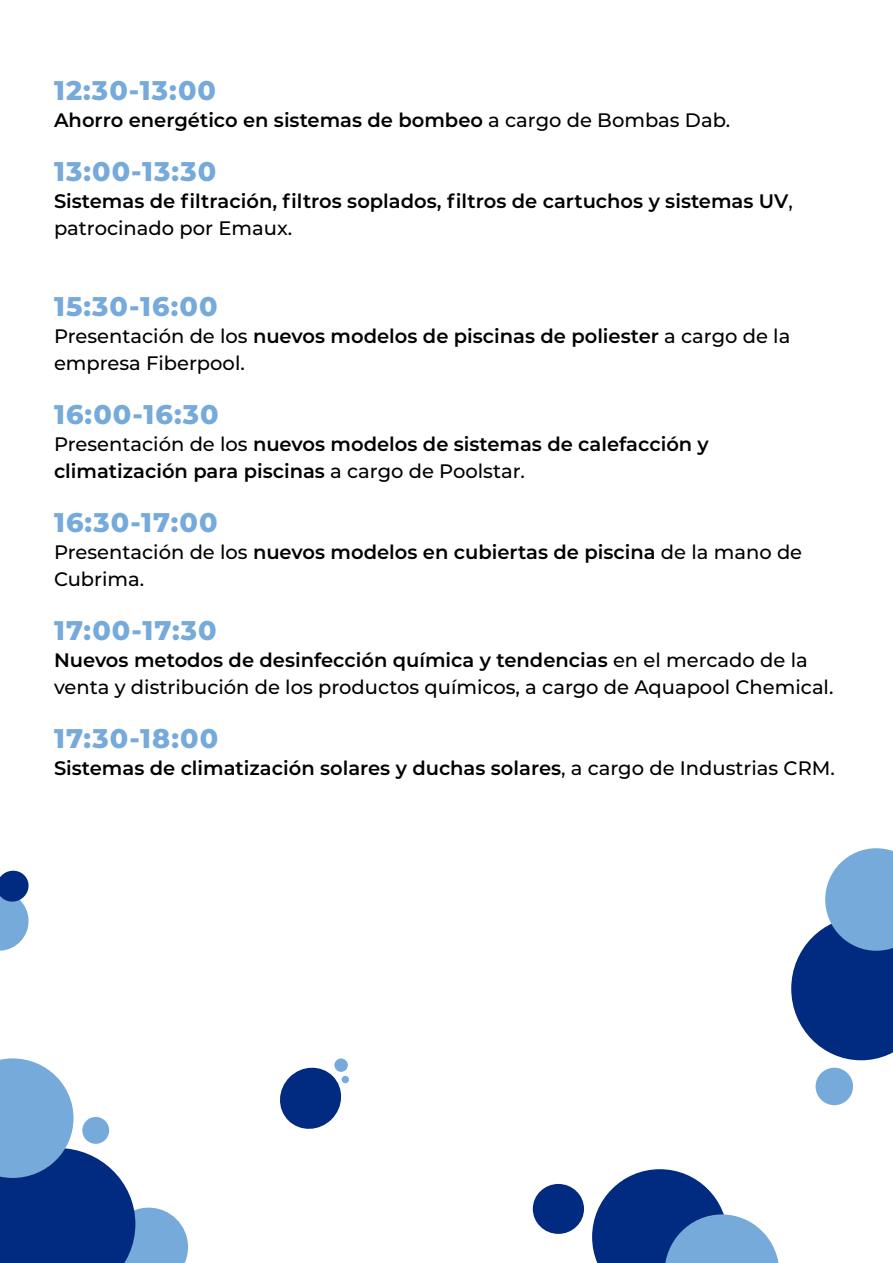
<style>
.page{position:relative;width:893px;height:1263px;background:#fff}
.page>*{position:absolute;margin:0;border:0;box-sizing:border-box;transform-origin:0 0}
.t1{font:800 27px "Montserrat";letter-spacing:.04em;color:#76aada}
.t2{font:500 19.5px/27px "Montserrat";color:#000}
.t3{font:600 19.5px/27px "Montserrat";color:#000}
.s1{font-weight:500}
.s2{font-weight:600}
</style>
<div class="page">
<div style="left:816px;top:1068px;width:37px;height:37px;background:#76aada;border-radius:50%"></div>
<div style="left:334px;top:1058px;width:14px;height:14px;background:#76aada;border-radius:50%"></div>
<div style="left:342px;top:1076px;width:7px;height:7px;background:#76aada;border-radius:50%"></div>
<svg style="left:592px;top:1169px;width:187px;height:94px"></svg>
<svg style="left:280px;top:1064px;width:64px;height:65px"></svg>
<div style="left:533px;top:1184px;width:51px;height:50px;background:#012b81;border-radius:50%"></div>
<svg style="left:0;top:870px;width:29px;height:81px"></svg>
<svg style="left:0;top:1058px;width:188px;height:205px"></svg>
<svg style="left:791px;top:848px;width:102px;height:212px"></svg>
<p class="t1" style="left:54px;top:71px;width:164px">12:30-13:00</p>
<p class="t3" style="left:54px;top:106px;width:678px">Ahorro energético en sistemas de bombeo <span class="s1">a cargo de Bombas Dab.</span></p>
<p class="t1" style="left:54px;top:152px;width:164px">13:00-13:30</p>
<p class="t3" style="left:54px;top:187px;width:740px">Sistemas de filtración, filtros soplados, filtros de cartuchos y sistemas UV<span class="s1">,</span></p>
<p class="t2" style="left:54px;top:214px;width:240px">patrocinado por Emaux.</p>
<p class="t1" style="left:54px;top:287px;width:165px">15:30-16:00</p>
<p class="t2" style="left:54px;top:322px;width:738px">Presentación de los <span class="s2">nuevos modelos de piscinas de poliester</span> a cargo de la empresa Fiberpool.</p>
<p class="t1" style="left:54px;top:395px;width:166px">16:00-16:30</p>
<p class="t3" style="left:54px;top:430px;width:656px"><span class="s1">Presentación de los</span> nuevos modelos de sistemas de calefacción y climatización para piscinas <span class="s1">a cargo de Poolstar.</span></p>
<p class="t1" style="left:54px;top:503px;width:165px">16:30-17:00</p>
<p class="t2" style="left:54px;top:538px;width:750px">Presentación de los <span class="s2">nuevos modelos en cubiertas de piscina</span> de la mano de<br>Cubrima.</p>
<p class="t1" style="left:54px;top:611px;width:164px">17:00-17:30</p>
<p class="t2" style="left:54px;top:646px;width:781px"><span class="s2">Nuevos metodos de desinfección química y tendencias</span> en el mercado de la venta y distribución de los productos químicos, a cargo de Aquapool Chemical.</p>
<p class="t1" style="left:54px;top:719px;width:166px">17:30-18:00</p>
<p class="t3" style="left:54px;top:754px;width:782px">Sistemas de climatización solares y duchas solares<span class="s1">, a cargo de Industrias CRM.</span></p>
</div>
